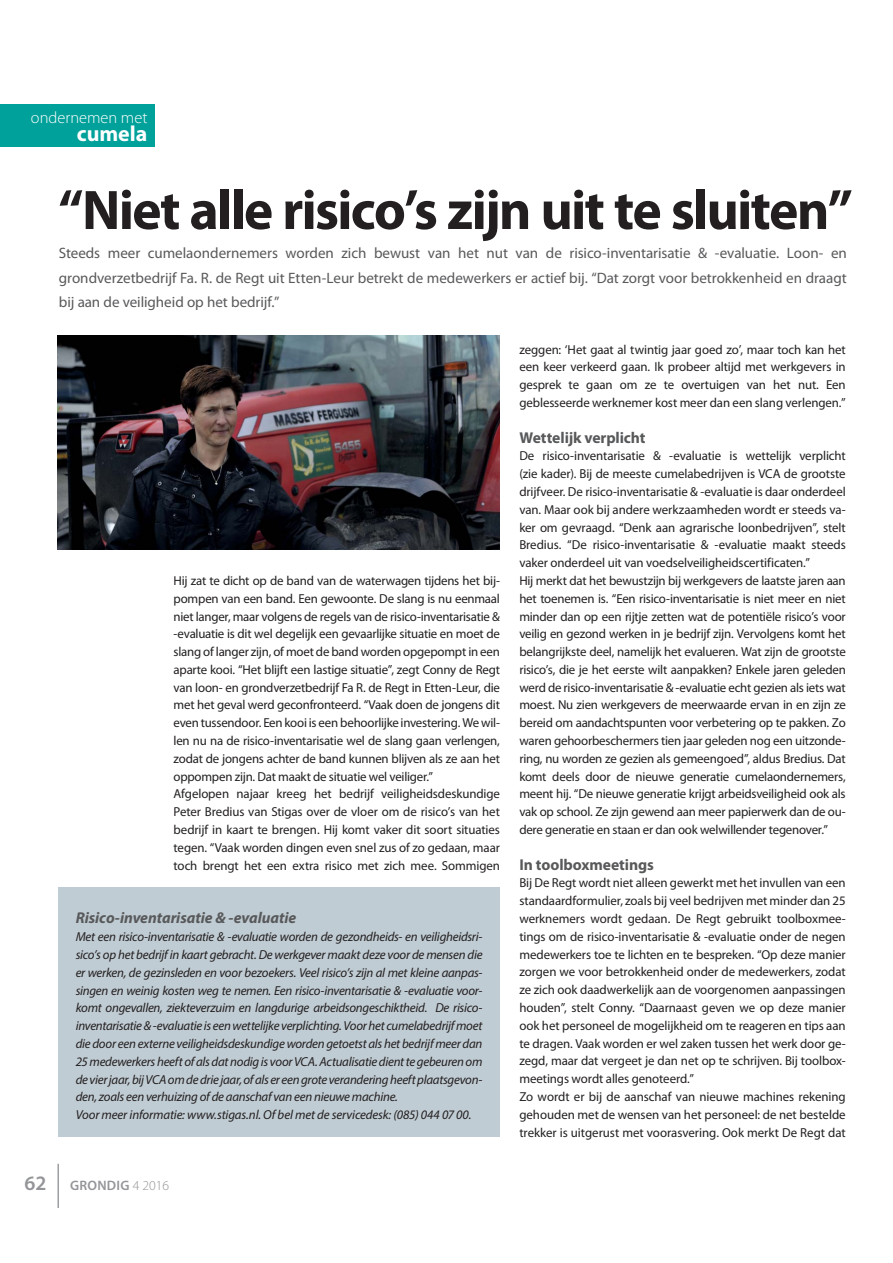
<style>
.page{position:relative;width:893px;height:1263px;background:#fff}
.page>*{position:absolute;margin:0;border:0;box-sizing:border-box;transform-origin:0 0}
.t1{font:700 56.1px "Myriad Pro";letter-spacing:-.035em;color:#231f20}
.t2{font:700 21.9px "Myriad Pro";color:#fff}
.t3{font:300 16.5px "Myriad Pro";color:#fff}
.t4{font:700 15.75px "Myriad Pro";letter-spacing:-.005em;color:#58595b}
.t5{font:italic 700 15.75px "Myriad Pro";letter-spacing:-.005em;color:#58595b}
.t6{font:15px/24.6px "Myriad Pro";color:#58595b;text-align:justify}
.t7{font:600 13.65px "Myriad Pro";letter-spacing:.02em;color:#939598}
.t8{font:13.05px/17.9px "Myriad Pro";letter-spacing:-.01em;color:#231f20}
.t9{font:italic 13.05px/17.9px "Myriad Pro";letter-spacing:-.02em;color:#231f20}
.s1{font-size:20.55px}
.s2{font-weight:300}
</style>
<div class="page">
<hr style="left:58px;top:1164px;width:1px;height:44px;background:#939598">
<div style="left:0;top:104px;width:154px;height:43px;background:#00a19a"></div>
<div style="left:58px;top:887px;width:442px;height:250px;background:#c0ccd3"></div>
<img style="left:58px;top:336px;width:442px;height:213px">
<p class="t3" style="left:31px;top:108px;width:118px">ondernemen met</p>
<h2 class="t2" style="left:77px;top:120px;width:72px">cumela</h2>
<h1 class="t1" style="left:58px;top:177px;width:796px">“Niet alle risico’s zijn uit te sluiten”</h1>
<p class="t6" style="left:59px;top:242px;width:789px">Steeds meer cumelaondernemers worden zich bewust van het nut van de risico-inventarisatie &amp; -evaluatie. Loon- en grondverzetbedrijf Fa. R. de Regt uit Etten-Leur betrekt de medewerkers er actief bij. “Dat zorgt voor betrokkenheid en draagt bij aan de veiligheid op het bedrijf.”</p>
<p class="t8" style="left:174px;top:572px;width:328px">Hij zat te dicht op de band van de waterwagen tijdens het bij&shy;pompen van een band. Een gewoonte. De slang is nu eenmaal niet langer, maar volgens de regels van de risico-inventarisatie &amp; -evaluatie is dit wel degelijk een gevaarlijke situatie en moet de slang of langer zijn, of moet de band worden opgepompt in een aparte kooi. “Het blijft een lastige situatie”, zegt Conny de Regt van loon- en grondverzetbedrijf Fa R. de Regt in Etten-Leur, die met het geval werd geconfronteerd. “Vaak doen de jongens dit even tussendoor. Een kooi is een behoorlijke investering. We wil&shy;len nu na de risico-inventarisatie wel de slang gaan verlengen, zodat de jongens achter de band kunnen blijven als ze aan het oppompen zijn. Dat maakt de situatie wel veiliger.”<br>Afgelopen najaar kreeg het bedrijf veiligheidsdeskundige Peter Bredius van Stigas over de vloer om de risico’s van het bedrijf in kaart te brengen. Hij komt vaker dit soort situaties tegen. “Vaak worden dingen even snel zus of zo gedaan, maar toch brengt het een extra risico met zich mee. Sommigen</p>
<p class="t5" style="left:76px;top:909px;width:222px">Risico-inventarisatie &amp; -evaluatie</p>
<p class="t9" style="left:76px;top:929px;width:408px">Met een risico-inventarisatie &amp; -evaluatie worden de gezondheids- en veiligheidsri&shy;sico’s op het bedrijf in kaart gebracht. De werkgever maakt deze voor de mensen die er werken, de gezinsleden en voor bezoekers. Veel risico’s zijn al met kleine aanpas&shy;singen en weinig kosten weg te nemen. Een risico-inventarisatie &amp; -evaluatie voor&shy;komt ongevallen, ziekteverzuim en langdurige arbeidsongeschiktheid. De risico&shy;inventarisatie &amp; -evaluatie is een wettelijke verplichting. Voor het cumelabedrijf moet die door een externe veiligheidsdeskundige worden getoetst als het bedrijf meer dan 25 medewerkers heeft of als dat nodig is voor VCA. Actualisatie dient te gebeuren om de vier jaar, bij VCA om de drie jaar, of als er een grote verandering heeft plaatsgevon&shy;den, zoals een verhuizing of de aanschaf van een nieuwe machine.<br>Voor meer informatie: www.stigas.nl. Of bel met de servicedesk: (085) 044 07 00.</p>
<p class="t7" style="left:25px;top:1177px;width:146px"><span class="s1">62</span> GRONDIG <span class="s2">4 2016</span></p>
<p class="t8" style="left:519px;top:341px;width:328px;text-align:justify">zeggen: ‘Het gaat al twintig jaar goed zo’, maar toch kan het een keer verkeerd gaan. Ik probeer altijd met werkgevers in gesprek te gaan om ze te overtuigen van het nut. Een geblesseerde werknemer kost meer dan een slang verlengen.”</p>
<p class="t4" style="left:519px;top:428px;width:128px">Wettelijk verplicht</p>
<p class="t8" style="left:519px;top:448px;width:328px">De risico-inventarisatie &amp; -evaluatie is wettelijk verplicht (zie kader). Bij de meeste cumelabedrijven is VCA de grootste drijfveer. De risico-inventarisatie &amp; -evaluatie is daar onderdeel van. Maar ook bij andere werkzaamheden wordt er steeds va&shy;ker om gevraagd. “Denk aan agrarische loonbedrijven”, stelt Bredius. “De risico-inventarisatie &amp; -evaluatie maakt steeds vaker onderdeel uit van voedselveiligheidscertificaten.”<br>Hij merkt dat het bewustzijn bij werkgevers de laatste jaren aan het toenemen is. “Een risico-inventarisatie is niet meer en niet minder dan op een rijtje zetten wat de potentiële risico’s voor veilig en gezond werken in je bedrijf zijn. Vervolgens komt het belangrijkste deel, namelijk het evalueren. Wat zijn de grootste risico’s, die je het eerste wilt aanpakken? Enkele jaren geleden werd de risico-inventarisatie &amp; -evaluatie echt gezien als iets wat moest. Nu zien werkgevers de meerwaarde ervan in en zijn ze bereid om aandachtspunten voor verbetering op te pakken. Zo waren gehoorbeschermers tien jaar geleden nog een uitzonde&shy;ring, nu worden ze gezien als gemeengoed”, aldus Bredius. Dat komt deels door de nieuwe generatie cumelaondernemers, meent hij. “De nieuwe generatie krijgt arbeidsveiligheid ook als vak op school. Ze zijn gewend aan meer papierwerk dan de ou&shy;dere generatie en staan er dan ook welwillender tegenover.”</p>
<p class="t4" style="left:519px;top:855px;width:136px">In toolboxmeetings</p>
<p class="t8" style="left:519px;top:875px;width:328px">Bij De Regt wordt niet alleen gewerkt met het invullen van een standaardformulier, zoals bij veel bedrijven met minder dan 25 werknemers wordt gedaan. De Regt gebruikt toolboxmee&shy;tings om de risico-inventarisatie &amp; -evaluatie onder de negen medewerkers toe te lichten en te bespreken. “Op deze manier zorgen we voor betrokkenheid onder de medewerkers, zodat ze zich ook daadwerkelijk aan de voorgenomen aanpassingen houden”, stelt Conny. “Daarnaast geven we op deze manier ook het personeel de mogelijkheid om te reageren en tips aan te dragen. Vaak worden er wel zaken tussen het werk door ge&shy;zegd, maar dat vergeet je dan net op te schrijven. Bij toolbox&shy;meetings wordt alles genoteerd.”<br>Zo wordt er bij de aanschaf van nieuwe machines rekening gehouden met de wensen van het personeel: de net bestelde trekker is uitgerust met voorasvering. Ook merkt De Regt dat</p>
</div>
